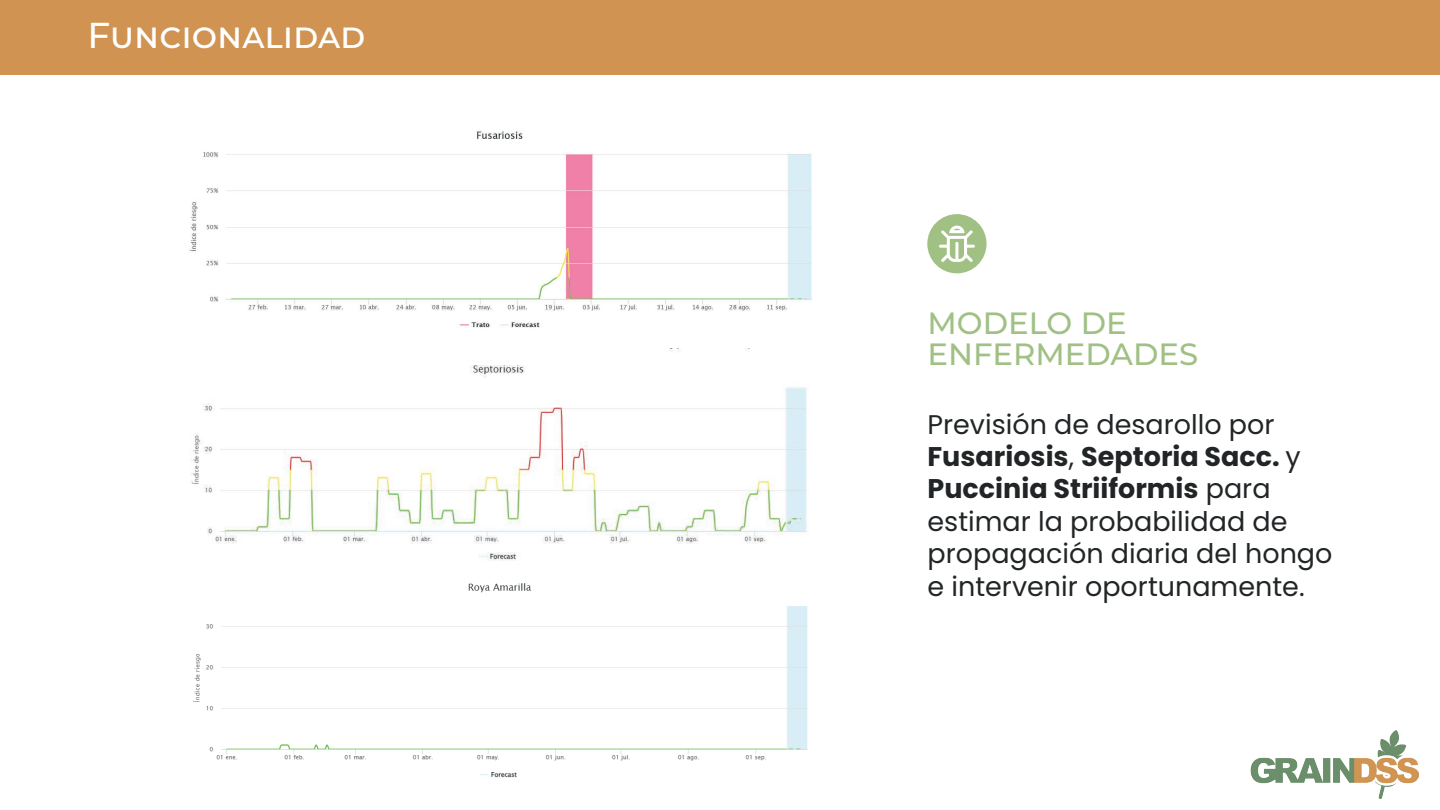
<style>
.page{position:relative;width:1440px;height:810px;background:#fff}
.page>*{position:absolute;margin:0;border:0;box-sizing:border-box;transform-origin:0 0}
.t1{font:500 36px "Montserrat";color:#fff}
.t2{font:500 30.75px/30.8px "Montserrat";color:#a0c084}
.t3{font:27px/32.4px "Poppins";color:#212526}
.s1{font-weight:700}
</style>
<div class="page">
<img style="left:189px;top:130px;width:623px;height:198px">
<img style="left:190px;top:349px;width:617px;height:212px">
<img style="left:193px;top:583px;width:615px;height:195px">
<div style="left:927px;top:214px;width:60px;height:59px;background:#a0c084;border-radius:50%"></div>
<div style="left:933px;top:220px;width:48px;height:48px;background:#a0c084"></div>
<svg style="left:939px;top:226px;width:36px;height:36px"></svg>
<div style="left:0;top:0;width:1440px;height:75px;background:#d09351"></div>
<img style="left:1250px;top:730px;width:169px;height:68px">
<h1 class="t1" style="left:88px;top:10px;width:279px">Funcionalidad</h1>
<p class="t2" style="left:928px;top:306px;width:272px">MODELO DE<br>ENFERMEDADES</p>
<p class="t3" style="left:928px;top:408px;width:406px">Previsión de desarollo por<br><span class="s1">Fusariosis</span>, <span class="s1">Septoria Sacc.</span> y<br><span class="s1">Puccinia Striiformis</span> para estimar la probabilidad de propagación diaria del hongo e intervenir oportunamente.</p>
</div>
